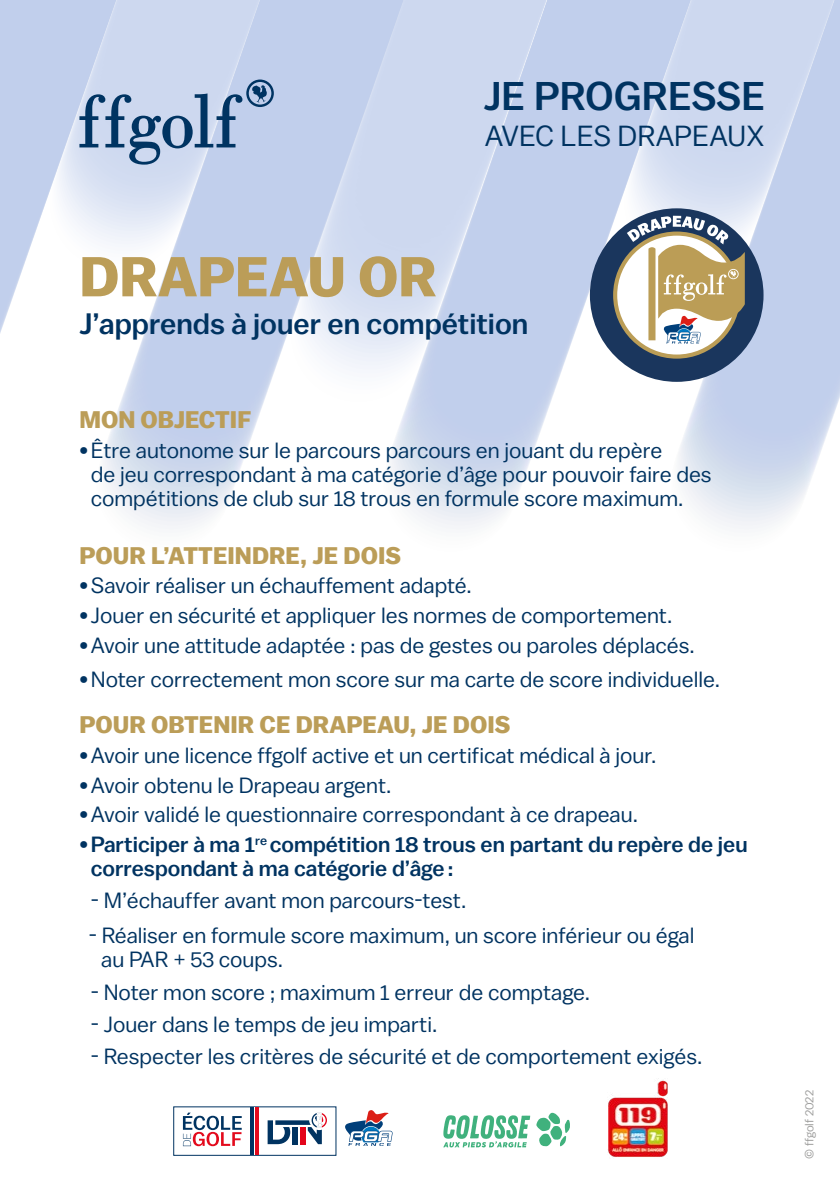
<style>
.page{position:relative;width:840px;height:1191px;background:#fff}
.page>*{position:absolute;margin:0;border:0;box-sizing:border-box;transform-origin:0 0}
.t1{font:700 56px "Balto";color:#bb9d58}
.t2{font:500 40px "Balto";color:#003361}
.t3{font:500 29.6px "Balto";color:#003361}
.t4{font:29px "Balto";color:#003361}
.t5{font:700 24px "Balto";color:#bb9d58}
.t6{font:22px/24px "Balto";color:#003361}
.t7{font:500 22px/24px "Balto";color:#003361}
.t8{font:12px "Balto";color:#9d9d9c}
.s1{font-weight:400}
</style>
<div class="page">
<svg style="left:0;top:0;width:839px;height:529px"></svg>
<hr style="left:250px;top:1107px;width:4px;height:48px;background:#003361">
<hr style="left:255px;top:1107px;width:3px;height:48px;background:#e30a1c">
<svg style="left:183px;top:1112px;width:58px;height:34px"></svg>
<svg style="left:345px;top:1110px;width:47px;height:35px"></svg>
<svg style="left:267px;top:1112px;width:60px;height:32px"></svg>
<svg style="left:443px;top:1112px;width:127px;height:35px"></svg>
<img style="left:608px;top:1078px;width:58px;height:79px">
<h2 class="t2" style="left:483px;top:72px;width:283px">JE PROGRESSE</h2>
<h3 class="t4" style="left:484px;top:118px;width:281px">AVEC LES DRAPEAUX</h3>
<h1 class="t1" style="left:79px;top:243px;width:359px">DRAPEAU OR</h1>
<h3 class="t3" style="left:79px;top:306px;width:450px">J’apprends à jouer en compétition</h3>
<p class="t5" style="left:79px;top:405px;width:173px">MON OBJECTIF</p>
<p class="t6" style="left:91px;top:438px;width:622px;text-indent:-11px">•Être autonome sur le parcours parcours en jouant du repère<br>de jeu correspondant à ma catégorie d’âge pour pouvoir faire des compétitions de club sur 18 trous en formule score maximum.</p>
<p class="t5" style="left:79px;top:541px;width:323px">POUR L’ATTEINDRE, JE DOIS</p>
<p class="t6" style="left:79px;top:573px;width:394px">•Savoir réaliser un échauffement adapté.</p>
<p class="t6" style="left:79px;top:603px;width:594px">• Jouer en sécurité et appliquer les normes de comportement.</p>
<p class="t6" style="left:79px;top:632px;width:616px">•Avoir une attitude adaptée : pas de gestes ou paroles déplacés.</p>
<p class="t6" style="left:79px;top:667px;width:642px">•Noter correctement mon score sur ma carte de score individuelle.</p>
<p class="t5" style="left:79px;top:710px;width:432px">POUR OBTENIR CE DRAPEAU, JE DOIS</p>
<p class="t6" style="left:79px;top:742px;width:578px">•Avoir une licence ffgolf active et un certificat médical à jour.</p>
<p class="t6" style="left:79px;top:772px;width:313px">•Avoir obtenu le Drapeau argent.</p>
<p class="t6" style="left:79px;top:802px;width:559px">•Avoir validé le questionnaire correspondant à ce drapeau.</p>
<p class="t7" style="left:91px;top:832px;width:658px;text-indent:-11px"><span class="s1">•</span>Participer à ma 1<sup>re</sup> compétition 18 trous en partant du repère de jeu correspondant à ma catégorie d’âge:</p>
<p class="t6" style="left:91px;top:888px;width:377px">- M’échauffer avant mon parcours-test.</p>
<p class="t6" style="left:101px;top:923px;width:594px;text-indent:-12px">- Réaliser en formule score maximum, un score inférieur ou égal au PAR + 53 coups.</p>
<p class="t6" style="left:91px;top:979px;width:500px">- Noter mon score ; maximum 1 erreur de comptage.</p>
<p class="t6" style="left:91px;top:1011px;width:348px">- Jouer dans le temps de jeu imparti.</p>
<p class="t6" style="left:91px;top:1043px;width:612px">- Respecter les critères de sécurité et de comportement exigés.</p>
<p class="t8" style="left:801px;top:1158px;width:70px;rotate:-90deg">© ffgolf 2022</p>
</div>
